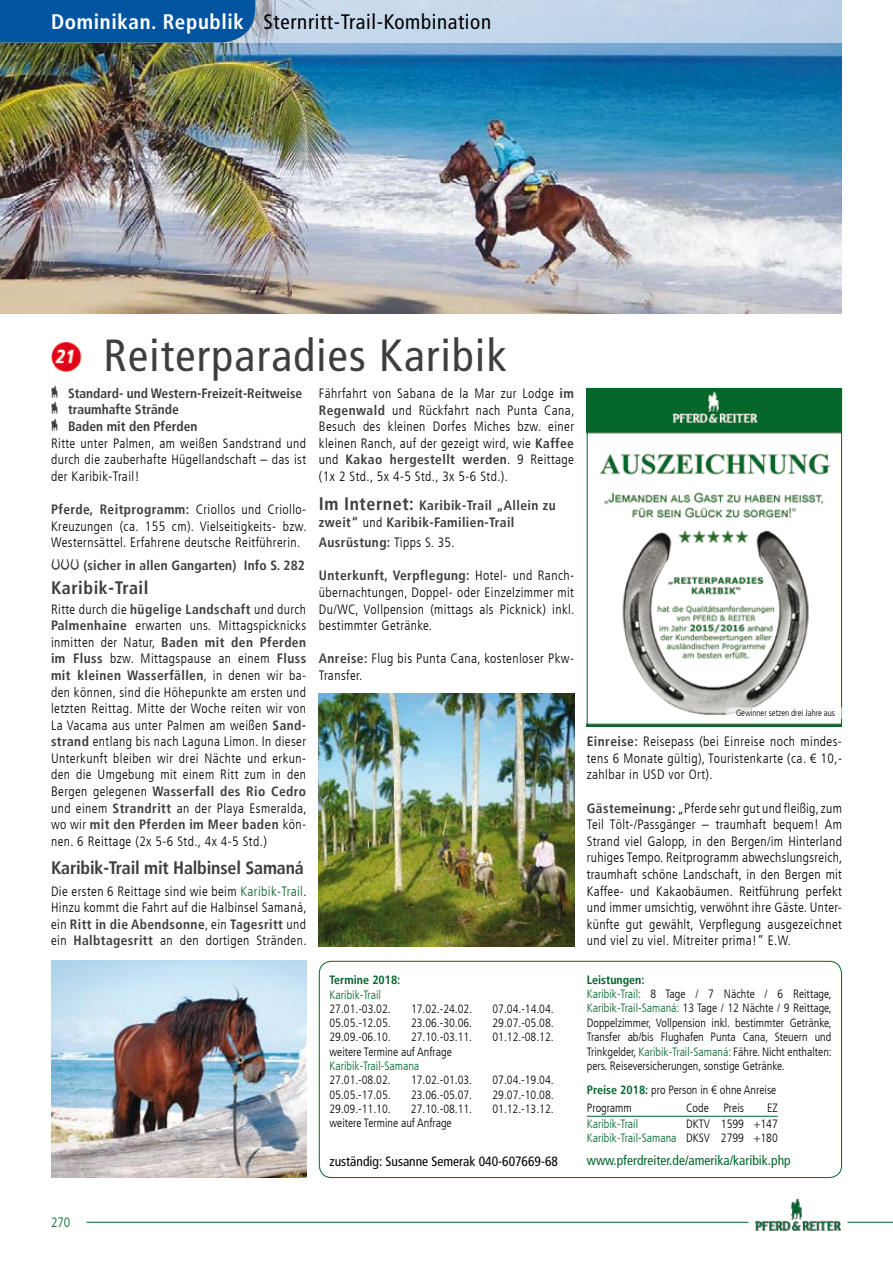
<style>
.page{position:relative;width:893px;height:1263px;background:#fff}
.page>*{position:absolute;margin:0;border:0;box-sizing:border-box;transform-origin:0 0}
.t1{font:condensed 45px "Frutiger LT";letter-spacing:.03em;color:#3e3e40}
.t2{font:condensed 21px "Frutiger LT";letter-spacing:.03em;color:#000}
.t3{font:700 condensed 18px "Frutiger LT";letter-spacing:-.01em;color:#3e3e40}
.t4{font:700 condensed 18px "Frutiger LT";letter-spacing:.03em;color:#3e3e40}
.t5{font:300 condensed 13.5px/16.6px "Frutiger LT";letter-spacing:.03em;color:#000;text-align:justify}
.t6{font:700 condensed 13.5px/16.2px "Frutiger LT";letter-spacing:.01em;color:#3e3e40}
.t7{font:700 condensed 13.5px/16.5px "Frutiger LT";letter-spacing:.03em;color:#3e3e40}
.t8{font:condensed 13.5px "Frutiger LT";color:#00652b}
.t9{font:condensed 13.5px "Frutiger LT";color:#000}
.t10{font:300 condensed 13.5px "Frutiger LT";color:#00652b}
.t11{font:300 condensed 12px/14.4px "Frutiger LT";color:#000;text-align:right}
.t12{font:300 condensed 12px "Frutiger LT";color:#00652b}
.t13{font:700 condensed 12px "Frutiger LT";color:#00652b}
.t14{font:300 condensed 9px "Frutiger LT";letter-spacing:-.01em;color:#000}
.s1{font-weight:700;color:#fff}
.s2{font-weight:700;color:#3e3e40}
.s3{font-size:18px}
.s4{font-weight:300;color:#000}
.s5{color:#00652b}
.s6{font-weight:700;color:#00652b}
</style>
<div class="page">
<img style="left:51px;top:342px;width:31px;height:29px">
<div style="left:319px;top:961px;width:523px;height:217px;border:1px solid #00652b;border-radius:12px"></div>
<hr style="left:587px;top:1116px;width:99px;height:1px;background:#00652b">
<hr style="left:686px;top:1116px;width:34px;height:1px;background:#00652b">
<hr style="left:720px;top:1116px;width:33px;height:1px;background:#00652b">
<svg style="left:753px;top:1116px;width:25px;height:1px"></svg>
<img style="left:319px;top:693px;width:255px;height:253px">
<img style="left:51px;top:960px;width:255px;height:218px">
<img style="left:589px;top:390px;width:251px;height:334px">
<div style="left:587px;top:388px;width:255px;height:338px;border:1px solid #00652b"></div>
<svg style="left:726px;top:707px;width:117px;height:12px"></svg>
<img style="left:0;top:43px;width:842px;height:271px">
<svg style="left:255px;top:0;width:587px;height:43px;background:#c1d3e7"></svg>
<img style="left:755px;top:1199px;width:85px;height:32px">
<hr style="left:847px;top:1222px;width:46px;height:1px;background:#00652b">
<hr style="left:86px;top:1222px;width:662px;height:1px;background:#00652b">
<div style="left:0;top:0;width:255px;height:43px;background:#0054a0"></div>
<h2 class="t2" style="left:51px;top:9px;width:442px"><span class="s1">Dominikan. Republik</span> Sternritt-Trail-Kombination</h2>
<h1 class="t1" style="left:103px;top:329px;width:405px">Reiterparadies Karibik</h1>
<p class="t5" style="left:319px;top:385px;width:257px">Fährfahrt von Sabana de la Mar zur Lodge <span class="s2">im Regenwald</span> und Rückfahrt nach Punta Cana, Besuch des kleinen Dorfes Miches bzw. einer kleinen Ranch, auf der gezeigt wird, wie <span class="s2">Kaffee </span>und <span class="s2">Kakao hergestellt werden</span>. 9 Reittage (1x 2 Std., 5x 4-5 Std., 3x 5-6 Std.).</p>
<p class="t7" style="left:319px;top:497px;width:238px"><span class="s3">Im Internet:</span> Karibik-Trail „Allein zu zweit“ <span class="s4">und</span> Karibik-Familien-Trail</p>
<p class="t7" style="left:319px;top:534px;width:137px">Ausrüstung: <span class="s4">Tipps S. 35.</span></p>
<p class="t5" style="left:319px;top:568px;width:257px"><span class="s2">Unterkunft, Verpflegung:</span> Hotel- und Ranch&shy;übernachtungen, Doppel- oder Einzelzimmer mit Du/WC, Vollpension (mittags als Picknick) inkl. bestimmter Getränke.</p>
<p class="t5" style="left:319px;top:650px;width:257px"><span class="s2">Anreise:</span> Flug bis Punta Cana, kostenloser Pkw-<br>Transfer.</p>
<p class="t6" style="left:51px;top:385px;width:253px">‡ Standard- und Western-Freizeit-Reitweise ‡ traumhafte Strände<br>‡ Baden mit den Pferden</p>
<p class="t5" style="left:51px;top:435px;width:257px">Ritte unter Palmen, am weißen Sandstrand und durch die zauberhafte Hügellandschaft – das ist der Karibik-Trail!</p>
<p class="t5" style="left:51px;top:501px;width:257px"><span class="s2">Pferde, Reitprogramm:</span> Criollos und Criollo-Kreuzungen (ca. 155 cm). Vielseitigkeits- bzw.<br>Westernsättel. Erfahrene deutsche Reitführerin.</p>
<p class="t6" style="left:51px;top:557px;width:255px">††† (sicher in allen Gangarten) Info S. 282</p>
<h3 class="t4" style="left:51px;top:577px;width:99px">Karibik-Trail</h3>
<p class="t5" style="left:51px;top:601px;width:257px">Ritte durch die <span class="s2">hügelige Landschaft</span> und durch <span class="s2">Palmenhaine</span> erwarten uns. Mittagspicknicks inmitten der Natur, <span class="s2">Baden mit den Pferden im Fluss</span> bzw. Mittagspause an einem <span class="s2">Fluss mit kleinen Wasserfällen</span>, in denen wir ba&shy;den können, sind die Höhepunkte am ersten und letzten Reittag. Mitte der Woche reiten wir von La Vacama aus unter Palmen am weißen <span class="s2">Sand&shy;strand</span> entlang bis nach Laguna Limon. In dieser Unterkunft bleiben wir drei Nächte und erkun&shy;den die Umgebung mit einem Ritt zum in den Bergen gelegenen <span class="s2">Wasserfall des Rio Cedro </span>und einem <span class="s2">Strandritt</span> an der Playa Esmeralda, wo wir <span class="s2">mit den Pferden im Meer baden</span> kön&shy;nen. 6 Reittage (2x 5-6 Std., 4x 4-5 Std.)</p>
<h3 class="t3" style="left:51px;top:857px;width:254px">Karibik-Trail mit Halbinsel Samaná</h3>
<p class="t5" style="left:51px;top:883px;width:257px">Die ersten 6 Reittage sind wie beim <span class="s5">Karibik-Trail</span>.<br>Hinzu kommt die Fahrt auf die Halbinsel Samaná, ein <span class="s2">Ritt in die Abendsonne</span>, ein <span class="s2">Tagesritt</span> und ein <span class="s2">Halbtagesritt</span> an den dortigen Stränden.</p>
<p class="t13" style="left:330px;top:973px;width:72px">Termine 2018:</p>
<p class="t12" style="left:330px;top:987px;width:53px">Karibik-Trail</p>
<p class="t11" style="left:330px;top:1002px;width:63px">27.01.-03.02.</p>
<p class="t11" style="left:411px;top:1002px;width:63px">17.02.-24.02.</p>
<p class="t11" style="left:493px;top:1002px;width:63px">07.04.-14.04.</p>
<p class="t11" style="left:330px;top:1016px;width:63px">05.05.-12.05.</p>
<p class="t11" style="left:411px;top:1016px;width:63px">23.06.-30.06.</p>
<p class="t11" style="left:493px;top:1016px;width:63px">29.07.-05.08.</p>
<p class="t11" style="left:330px;top:1030px;width:63px">29.09.-06.10.</p>
<p class="t11" style="left:411px;top:1030px;width:63px">27.10.-03.11.</p>
<p class="t11" style="left:492px;top:1030px;width:63px">01.12.-08.12.</p>
<p class="t11" style="left:329px;top:1044px;width:124px">weitere Termine auf Anfrage</p>
<p class="t12" style="left:329px;top:1059px;width:91px">Karibik-Trail-Samana</p>
<p class="t11" style="left:329px;top:1073px;width:63px">27.01.-08.02.</p>
<p class="t11" style="left:411px;top:1073px;width:63px">17.02.-01.03.</p>
<p class="t11" style="left:492px;top:1073px;width:63px">07.04.-19.04.</p>
<p class="t11" style="left:329px;top:1087px;width:63px">05.05.-17.05.</p>
<p class="t11" style="left:411px;top:1087px;width:63px">23.06.-05.07.</p>
<p class="t11" style="left:492px;top:1087px;width:63px">29.07.-10.08.</p>
<p class="t11" style="left:329px;top:1102px;width:63px">29.09.-11.10.</p>
<p class="t11" style="left:411px;top:1102px;width:63px">27.10.-08.11.</p>
<p class="t11" style="left:492px;top:1102px;width:63px">01.12.-13.12.</p>
<p class="t11" style="left:329px;top:1116px;width:124px">weitere Termine auf Anfrage</p>
<p class="t14" style="left:736px;top:708px;width:101px">Gewinner setzen drei Jahre aus</p>
<p class="t5" style="left:587px;top:733px;width:257px"><span class="s2">Einreise:</span> Reisepass (bei Einreise noch mindes&shy;tens 6 Monate gültig), Touristenkarte (ca. € 10,- zahlbar in USD vor Ort).</p>
<p class="t5" style="left:587px;top:800px;width:257px"><span class="s2">Gästemeinung:</span> „Pferde sehr gut und fleißig, zum Teil Tölt-/Passgänger – traumhaft bequem! Am Strand viel Galopp, in den Bergen/im Hinterland ruhiges Tempo. Reitprogramm abwechslungsreich, traumhaft schöne Landschaft, in den Bergen mit Kaffee- und Kakaobäumen. Reitführung perfekt und immer umsichtig, verwöhnt ihre Gäste. Unter&shy;künfte gut gewählt, Verpflegung ausgezeichnet und viel zu viel. Mitreiter prima!“ E.W.</p>
<p class="t11" style="left:587px;top:972px;width:246px;text-align:left"><span class="s6">Leistungen:<br></span><span class="s5">Karibik-Trail:</span> 8 Tage / 7 Nächte / 6 Reittage, <span class="s5">Karibik-Trail-Samaná:</span> 13 Tage / 12 Nächte / 9 Reittage, Doppelzimmer, Vollpension inkl. bestimmter Getränke, Transfer ab/bis Flughafen Punta Cana, Steuern und Trinkgelder, <span class="s5">Karibik-Trail-Samaná:</span> Fähre. Nicht enthalten: pers. Reiseversicherungen, sonstige Getränke.</p>
<p class="t11" style="left:587px;top:1082px;width:191px"><span class="s6">Preise 2018:</span> pro Person in € ohne Anreise</p>
<p class="t11" style="left:587px;top:1100px;width:46px">Programm</p>
<p class="t11" style="left:686px;top:1100px;width:59px">Code Preis</p>
<p class="t11" style="left:767px;top:1100px;width:12px">EZ</p>
<p class="t12" style="left:587px;top:1117px;width:53px">Karibik-Trail</p>
<p class="t11" style="left:587px;top:1117px;width:193px">DKTV 1599 +147<br><span class="s5">Karibik-Trail-Samana</span> DKSV 2799 +180</p>
<p class="t10" style="left:51px;top:1214px;width:21px">270</p>
<p class="t9" style="left:330px;top:1153px;width:230px">zuständig: Susanne Semerak 040-607669-68</p>
<p class="t8" style="left:587px;top:1152px;width:205px">www.pferdreiter.de/amerika/karibik.php</p>
</div>
